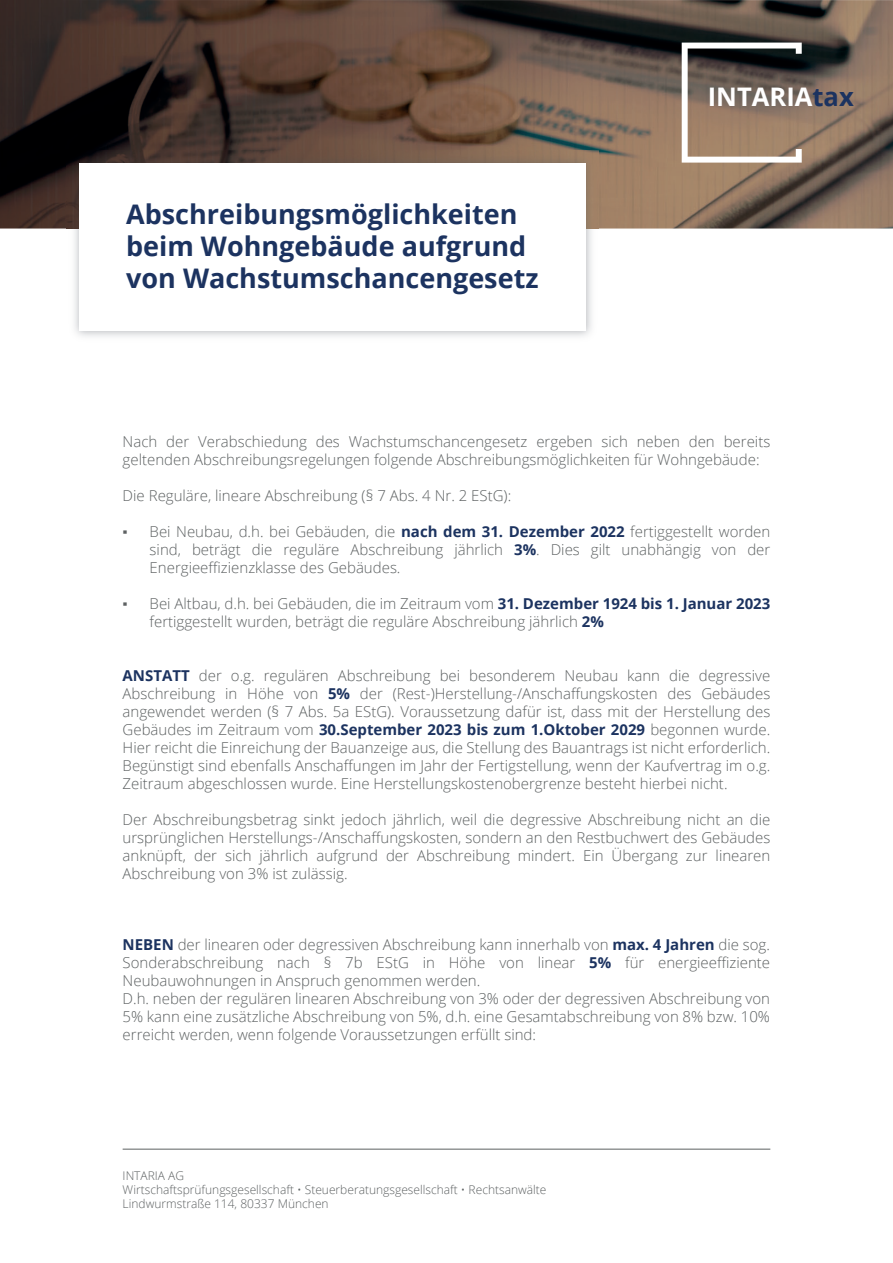
<style>
.page{position:relative;width:893px;height:1263px;background:#fff}
.page>*{position:absolute;margin:0;border:0;box-sizing:border-box;transform-origin:0 0}
.t1{font:700 27px/32.4px "Open Sans";color:#1c3360}
.t2{font:700 25.65px "Open Sans";color:#fff}
.t3{font:300 15px/18px "Open Sans";color:#5d6162}
.t4{font:300 12px/14.4px "Open Sans";color:#5d6162}
.s1{color:#1c3360}
.s2{font-family:"Times New Roman";font-weight:400}
.s3{font-weight:700;color:#1c3360}
</style>
<div class="page">
<img style="left:0;top:0;width:893px;height:229px">
<img style="left:66px;top:150px;width:533px;height:187px">
<div style="left:80px;top:163px;width:506px;height:168px;background:#fff"></div>
<hr style="left:123px;top:1149px;width:647px;height:1px;background:#5d6162">
<svg style="left:682px;top:43px;width:120px;height:120px;background:#87776b"></svg>
<h1 class="t1" style="left:126px;top:197px;width:414px">Abschreibungsmöglichkeiten beim Wohngebäude aufgrund von Wachstumschancengesetz</h1>
<h2 class="t2" style="left:708px;top:79px;width:148px">INTARIA<span class="s1">tax</span></h2>
<p class="t3" style="left:123px;top:432px;width:649px">Nach der Verabschiedung des Wachstumschancengesetz ergeben sich neben den bereits geltenden Abschreibungsregelungen folgende Abschreibungsmöglichkeiten für Wohngebäude:</p>
<p class="t3" style="left:123px;top:486px;width:390px">Die Reguläre, lineare Abschreibung (§ 7 Abs. 4 Nr. 2 EStG):</p>
<p class="t3" style="left:150px;top:522px;width:622px;text-align:justify;text-indent:-27px"><span class="s2">▪</span> Bei Neubau, d.h. bei Gebäuden, die <span class="s3">nach dem 31. Dezember 2022</span> fertiggestellt worden sind, beträgt die reguläre Abschreibung jährlich <span class="s3">3%</span>. Dies gilt unabhängig von der Energieeffizienzklasse des Gebäudes.</p>
<p class="t3" style="left:150px;top:594px;width:622px;text-indent:-27px"><span class="s2">▪</span> Bei Altbau, d.h. bei Gebäuden, die im Zeitraum vom <span class="s3">31. Dezember 1924 bis 1. Januar 2023 </span>fertiggestellt wurden, beträgt die reguläre Abschreibung jährlich <span class="s3">2%</span></p>
<p class="t3" style="left:123px;top:666px;width:649px;text-align:justify"><span class="s3">ANSTATT</span> der o.g. regulären Abschreibung bei besonderem Neubau kann die degressive Abschreibung in Höhe von <span class="s3">5%</span> der (Rest-)Herstellung-/Anschaffungskosten des Gebäudes angewendet werden (§ 7 Abs. 5a EStG). Voraussetzung dafür ist, dass mit der Herstellung des Gebäudes im Zeitraum vom <span class="s3">30.September 2023 bis zum 1.Oktober 2029</span> begonnen wurde.<br>Hier reicht die Einreichung der Bauanzeige aus, die Stellung des Bauantrags ist nicht erforderlich.<br>Begünstigt sind ebenfalls Anschaffungen im Jahr der Fertigstellung, wenn der Kaufvertrag im o.g.<br>Zeitraum abgeschlossen wurde. Eine Herstellungskostenobergrenze besteht hierbei nicht.</p>
<p class="t3" style="left:123px;top:810px;width:649px;text-align:justify">Der Abschreibungsbetrag sinkt jedoch jährlich, weil die degressive Abschreibung nicht an die ursprünglichen Herstellungs-/Anschaffungskosten, sondern an den Restbuchwert des Gebäudes anknüpft, der sich jährlich aufgrund der Abschreibung mindert. Ein Übergang zur linearen Abschreibung von 3% ist zulässig.</p>
<p class="t3" style="left:123px;top:935px;width:649px"><span class="s3">NEBEN</span> der linearen oder degressiven Abschreibung kann innerhalb von <span class="s3">max. 4 Jahren</span> die sog.<br>Sonderabschreibung nach § 7b EStG in Höhe von linear <span class="s3">5%</span> für energieeffiziente Neubauwohnungen in Anspruch genommen werden.<br>D.h. neben der regulären linearen Abschreibung von 3% oder der degressiven Abschreibung von 5% kann eine zusätzliche Abschreibung von 5%, d.h. eine Gesamtabschreibung von 8% bzw. 10% erreicht werden, wenn folgende Voraussetzungen erfüllt sind:</p>
<p class="t4" style="left:123px;top:1168px;width:425px">INTARIA AG<br>Wirtschaftsprüfungsgesellschaft • Steuerberatungsgesellschaft • Rechtsanwälte<br>Lindwurmstraße 114, 80337 München</p>
</div>
